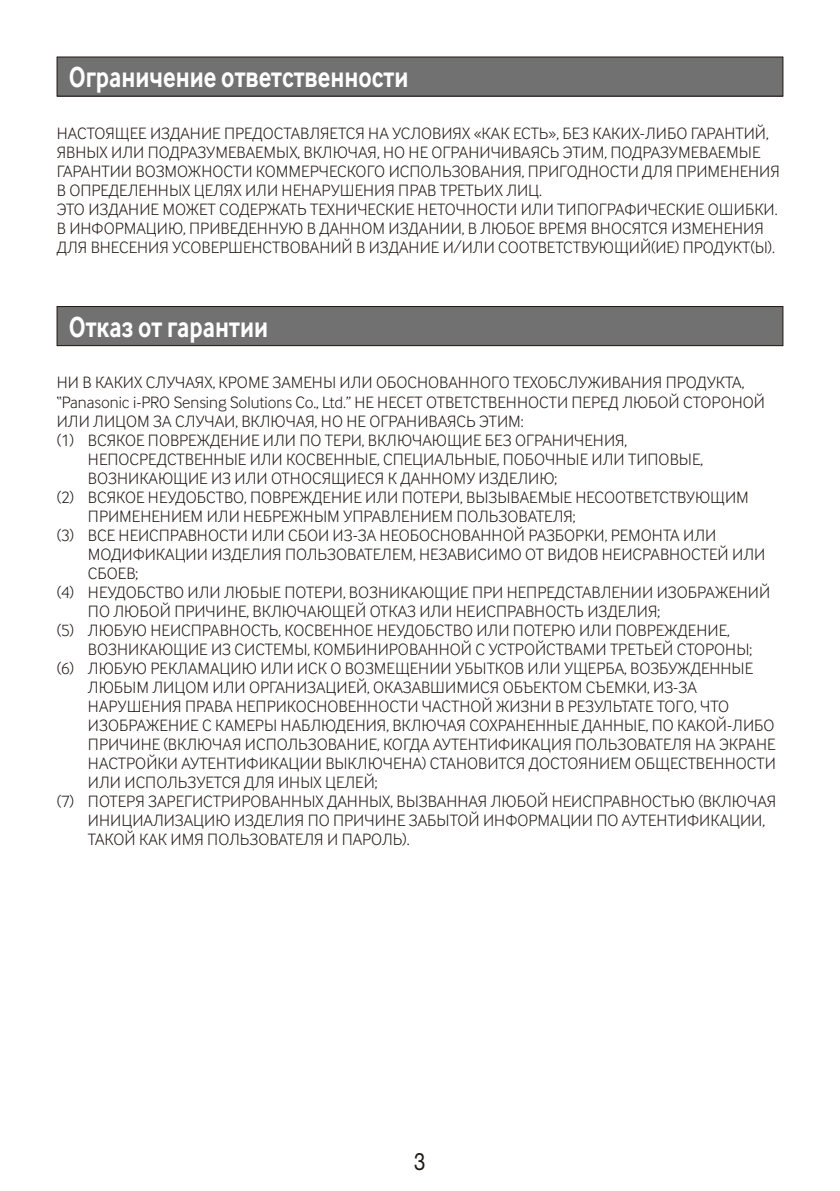
<style>
.page{position:relative;width:840px;height:1191px;background:#fff}
.page>*{position:absolute;margin:0;border:0;box-sizing:border-box;transform-origin:0 0}
.t1{font:700 30px "Inter Face Cyr";color:#fff;scale:.8 1}
.t2{font:24px "Helvetica Neue LT Std";color:#221815;scale:.85 1}
.t3{font:17px/19px "Inter Face Cyr Lt";color:#221815}
</style>
<div class="page">
<div style="left:57px;top:57px;width:725px;height:39px;background:#727171"></div>
<div style="left:57px;top:57px;width:725px;height:39px;border:1px solid #221815"></div>
<div style="left:57px;top:306px;width:725px;height:40px;background:#727171"></div>
<div style="left:57px;top:306px;width:725px;height:40px;border:1px solid #221815"></div>
<h1 class="t1" style="left:69px;top:60px;width:426px">Ограничение ответственности</h1>
<p class="t3" style="left:57px;top:124px;width:724px">НАСТОЯЩЕЕ ИЗДАНИЕ ПРЕДОСТАВЛЯЕТСЯ НА УСЛОВИЯХ «КАК ЕСТЬ», БЕЗ КАКИХ-ЛИБО ГАРАНТИЙ, ЯВНЫХ ИЛИ ПОДРАЗУМЕВАЕМЫХ, ВКЛЮЧАЯ, НО НЕ ОГРАНИЧИВАЯСЬ ЭТИМ, ПОДРАЗУМЕВАЕМЫЕ ГАРАНТИИ ВОЗМОЖНОСТИ КОММЕРЧЕСКОГО ИСПОЛЬЗОВАНИЯ, ПРИГОДНОСТИ ДЛЯ ПРИМЕНЕНИЯ В ОПРЕДЕЛЕННЫХ ЦЕЛЯХ ИЛИ НЕНАРУШЕНИЯ ПРАВ ТРЕТЬИХ ЛИЦ.<br>ЭТО ИЗДАНИЕ МОЖЕТ СОДЕРЖАТЬ ТЕХНИЧЕСКИЕ НЕТОЧНОСТИ ИЛИ ТИПОГРАФИЧЕСКИЕ ОШИБКИ.<br>В ИНФОРМАЦИЮ, ПРИВЕДЕННУЮ В ДАННОМ ИЗДАНИИ, В ЛЮБОЕ ВРЕМЯ ВНОСЯТСЯ ИЗМЕНЕНИЯ ДЛЯ ВНЕСЕНИЯ УСОВЕРШЕНСТВОВАНИЙ В ИЗДАНИЕ И/ИЛИ СООТВЕТСТВУЮЩИЙ(ИЕ) ПРОДУКТ(Ы).</p>
<h1 class="t1" style="left:69px;top:309px;width:251px">Отказ от гарантии</h1>
<p class="t3" style="left:57px;top:373px;width:688px">НИ В КАКИХ СЛУЧАЯХ, КРОМЕ ЗАМЕНЫ ИЛИ ОБОСНОВАННОГО ТЕХОБСЛУЖИВАНИЯ ПРОДУКТА,</p>
<p class="t3" style="left:57px;top:392px;width:709px">“Panasonic i-PRO Sensing Solutions Co., Ltd.” НЕ НЕСЕТ ОТВЕТСТВЕННОСТИ ПЕРЕД ЛЮБОЙ СТОРОНОЙ</p>
<p class="t3" style="left:57px;top:411px;width:468px">ИЛИ ЛИЦОМ ЗА СЛУЧАИ, ВКЛЮЧАЯ, НО НЕ ОГРАНИВАЯСЬ ЭТИМ:</p>
<p class="t3" style="left:57px;top:430px;width:571px">(1) ВСЯКОЕ ПОВРЕЖДЕНИЕ ИЛИ ПО ТЕРИ, ВКЛЮЧАЮЩИЕ БЕЗ ОГРАНИЧЕНИЯ,</p>
<p class="t3" style="left:88px;top:449px;width:616px">НЕПОСРЕДСТВЕННЫЕ ИЛИ КОСВЕННЫЕ, СПЕЦИАЛЬНЫЕ, ПОБОЧНЫЕ ИЛИ ТИПОВЫЕ,</p>
<p class="t3" style="left:88px;top:468px;width:470px">ВОЗНИКАЮЩИЕ ИЗ ИЛИ ОТНОСЯЩИЕСЯ К ДАННОМУ ИЗДЕЛИЮ;</p>
<p class="t3" style="left:57px;top:487px;width:693px">(2) ВСЯКОЕ НЕУДОБСТВО, ПОВРЕЖДЕНИЕ ИЛИ ПОТЕРИ, ВЫЗЫВАЕМЫЕ НЕСООТВЕТСТВУЮЩИМ</p>
<p class="t3" style="left:88px;top:506px;width:488px">ПРИМЕНЕНИЕМ ИЛИ НЕБРЕЖНЫМ УПРАВЛЕНИЕМ ПОЛЬЗОВАТЕЛЯ;</p>
<p class="t3" style="left:57px;top:525px;width:660px">(3) ВСЕ НЕИСПРАВНОСТИ ИЛИ СБОИ ИЗ-ЗА НЕОБОСНОВАННОЙ РАЗБОРКИ, РЕМОНТА ИЛИ</p>
<p class="t3" style="left:88px;top:544px;width:678px">МОДИФИКАЦИИ ИЗДЕЛИЯ ПОЛЬЗОВАТЕЛЕМ, НЕЗАВИСИМО ОТ ВИДОВ НЕИСРАВНОСТЕЙ ИЛИ</p>
<p class="t3" style="left:88px;top:563px;width:52px">СБОЕВ;</p>
<p class="t3" style="left:57px;top:582px;width:714px">(4) НЕУДОБСТВО ИЛИ ЛЮБЫЕ ПОТЕРИ, ВОЗНИКАЮЩИЕ ПРИ НЕПРЕДСТАВЛЕНИИ ИЗОБРАЖЕНИЙ</p>
<p class="t3" style="left:88px;top:601px;width:573px">ПО ЛЮБОЙ ПРИЧИНЕ, ВКЛЮЧАЮЩЕЙ ОТКАЗ ИЛИ НЕИСПРАВНОСТЬ ИЗДЕЛИЯ;</p>
<p class="t3" style="left:57px;top:620px;width:674px">(5) ЛЮБУЮ НЕИСПРАВНОСТЬ, КОСВЕННОЕ НЕУДОБСТВО ИЛИ ПОТЕРЮ ИЛИ ПОВРЕЖДЕНИЕ,</p>
<p class="t3" style="left:88px;top:639px;width:665px">ВОЗНИКАЮЩИЕ ИЗ СИСТЕМЫ, КОМБИНИРОВАННОЙ С УСТРОЙСТВАМИ ТРЕТЬЕЙ СТОРОНЫ;</p>
<p class="t3" style="left:57px;top:658px;width:697px">(6) ЛЮБУЮ РЕКЛАМАЦИЮ ИЛИ ИСК О ВОЗМЕЩЕНИИ УБЫТКОВ ИЛИ УЩЕРБА, ВОЗБУЖДЕННЫЕ</p>
<p class="t3" style="left:88px;top:677px;width:610px">ЛЮБЫМ ЛИЦОМ ИЛИ ОРГАНИЗАЦИЕЙ, ОКАЗАВШИМИСЯ ОБЪЕКТОМ СЪЕМКИ, ИЗ-ЗА</p>
<p class="t3" style="left:88px;top:696px;width:642px">НАРУШЕНИЯ ПРАВА НЕПРИКОСНОВЕННОСТИ ЧАСТНОЙ ЖИЗНИ В РЕЗУЛЬТАТЕ ТОГО, ЧТО</p>
<p class="t3" style="left:88px;top:715px;width:687px">ИЗОБРАЖЕНИЕ С КАМЕРЫ НАБЛЮДЕНИЯ, ВКЛЮЧАЯ СОХРАНЕННЫЕ ДАННЫЕ, ПО КАКОЙ-ЛИБО</p>
<p class="t3" style="left:88px;top:734px;width:688px">ПРИЧИНЕ (ВКЛЮЧАЯ ИСПОЛЬЗОВАНИЕ, КОГДА АУТЕНТИФИКАЦИЯ ПОЛЬЗОВАТЕЛЯ НА ЭКРАНЕ</p>
<p class="t3" style="left:88px;top:753px;width:689px">НАСТРОЙКИ АУТЕНТИФИКАЦИИ ВЫКЛЮЧЕНА) СТАНОВИТСЯ ДОСТОЯНИЕМ ОБЩЕСТВЕННОСТИ</p>
<p class="t3" style="left:88px;top:772px;width:291px">ИЛИ ИСПОЛЬЗУЕТСЯ ДЛЯ ИНЫХ ЦЕЛЕЙ;</p>
<p class="t3" style="left:57px;top:791px;width:720px">(7) ПОТЕРЯ ЗАРЕГИСТРИРОВАННЫХ ДАННЫХ, ВЫЗВАННАЯ ЛЮБОЙ НЕИСПРАВНОСТЬЮ (ВКЛЮЧАЯ</p>
<p class="t3" style="left:88px;top:810px;width:678px">ИНИЦИАЛИЗАЦИЮ ИЗДЕЛИЯ ПО ПРИЧИНЕ ЗАБЫТОЙ ИНФОРМАЦИИ ПО АУТЕНТИФИКАЦИИ,</p>
<p class="t3" style="left:88px;top:829px;width:323px">ТАКОЙ КАК ИМЯ ПОЛЬЗОВАТЕЛЯ И ПАРОЛЬ).</p>
<h2 class="t2" style="left:414px;top:1146px;width:15px">3</h2>
</div>
